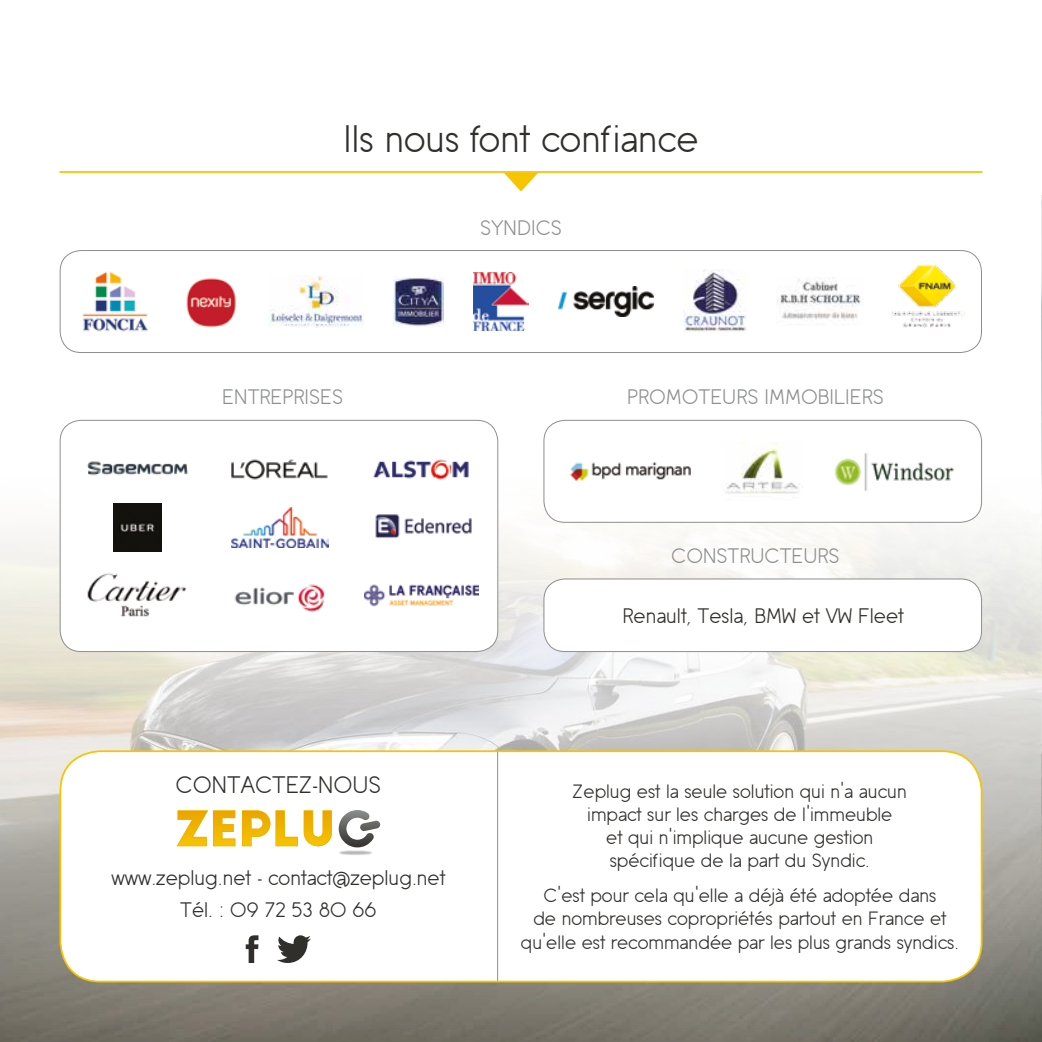
<style>
.page{position:relative;width:1042px;height:1042px;background:#fff}
.page>*{position:absolute;margin:0;border:0;box-sizing:border-box;transform-origin:0 0}
.t1{font:38.15px "Mobile Sans";color:#312f2c}
.t2{font:23.97px "Mobile Sans";color:#312f2c}
.t3{font:21px/31.5px "Mobile Sans";color:#312f2c;text-align:center}
.t4{font:21px "Mobile Sans";color:#8c908d}
.t5{font:19.25px/23.1px "Mobile Sans";color:#312f2c;text-align:center}
</style>
<div class="page">
<img style="left:0;top:250px;width:1041px;height:792px">
<img style="left:1041px;top:196px;width:1px;height:846px">
<div style="left:60px;top:250px;width:921px;height:102px;background:#fff;border-radius:21px"></div>
<div style="left:60px;top:250px;width:922px;height:103px;border:1px solid #8c908d;border-radius:21px"></div>
<img style="left:558px;top:286px;width:95px;height:31px">
<img style="left:683px;top:270px;width:63px;height:61px">
<img style="left:891px;top:265px;width:74px;height:62px">
<img style="left:777px;top:279px;width:86px;height:46px">
<img style="left:393px;top:276px;width:50px;height:50px">
<img style="left:82px;top:271px;width:66px;height:61px">
<img style="left:268px;top:275px;width:96px;height:53px">
<img style="left:473px;top:272px;width:55px;height:59px">
<img style="left:186px;top:278px;width:50px;height:50px">
<hr style="left:60px;top:171px;width:922px;height:2px;background:#f7c400">
<svg style="left:503px;top:172px;width:35px;height:20px"></svg>
<div style="left:60px;top:420px;width:438px;height:231px;background:#fff;border-radius:21px"></div>
<div style="left:60px;top:420px;width:438px;height:232px;border:1px solid #8c908d;border-radius:21px"></div>
<img style="left:365px;top:584px;width:113px;height:23px">
<img style="left:373px;top:459px;width:96px;height:21px">
<img style="left:375px;top:514px;width:97px;height:24px">
<img style="left:234px;top:584px;width:91px;height:28px">
<img style="left:231px;top:459px;width:97px;height:21px">
<img style="left:232px;top:507px;width:97px;height:40px">
<img style="left:87px;top:573px;width:99px;height:44px">
<img style="left:87px;top:461px;width:102px;height:15px">
<img style="left:114px;top:503px;width:48px;height:48px">
<div style="left:544px;top:420px;width:437px;height:102px;background:#fff;border-radius:21px"></div>
<div style="left:543px;top:420px;width:439px;height:103px;border:1px solid #8c908d;border-radius:21px"></div>
<div style="left:544px;top:579px;width:437px;height:72px;background:#fff;border-radius:21px"></div>
<div style="left:543px;top:578px;width:439px;height:74px;border:1px solid #8c908d;border-radius:21px"></div>
<img style="left:726px;top:442px;width:74px;height:52px">
<img style="left:834px;top:452px;width:120px;height:39px">
<img style="left:570px;top:462px;width:121px;height:19px">
<div style="left:60px;top:751px;width:921px;height:230px;background:#fff;border-radius:40px"></div>
<hr style="left:497px;top:751px;width:1px;height:230px;background:#8c908d">
<div style="left:60px;top:750px;width:922px;height:232px;border:2px solid #f7c400;border-radius:40px"></div>
<svg style="left:277px;top:935px;width:34px;height:28px"></svg>
<svg style="left:246px;top:935px;width:12px;height:28px"></svg>
<img style="left:315px;top:824px;width:66px;height:31px">
<svg style="left:339px;top:810px;width:41px;height:37px"></svg>
<svg style="left:176px;top:810px;width:156px;height:36px"></svg>
<h1 class="t1" style="left:343px;top:118px;width:356px">Ils nous font conf iance</h1>
<p class="t4" style="left:480px;top:216px;width:83px">SYNDICS</p>
<p class="t4" style="left:222px;top:386px;width:122px">ENTREPRISES</p>
<p class="t4" style="left:627px;top:386px;width:258px">PROMOTEURS IMMOBILIERS</p>
<p class="t4" style="left:671px;top:545px;width:170px">CONSTRUCTEURS</p>
<p class="t2" style="left:175px;top:772px;width:207px">CONTACTEZ-NOUS</p>
<p class="t3" style="left:111px;top:862px;width:335px">www.zeplug.net - contact@zeplug.net<br>Tél. : 09 72 53 80 66</p>
<p class="t3" style="left:622px;top:600px;width:283px">Renault, Tesla, BMW et VW Fleet</p>
<p class="t5" style="left:573px;top:780px;width:335px">Zeplug est la seule solution qui n’a aucun impact sur les charges de l’immeuble<br>et qui n’implique aucune gestion<br>spécif ique de la part du Syndic.</p>
<p class="t5" style="left:521px;top:884px;width:439px">C’est pour cela qu’elle a déjà été adoptée dans<br>de nombreuses copropriétés partout en France et qu’elle est recommandée par les plus grands syndics.</p>
</div>
